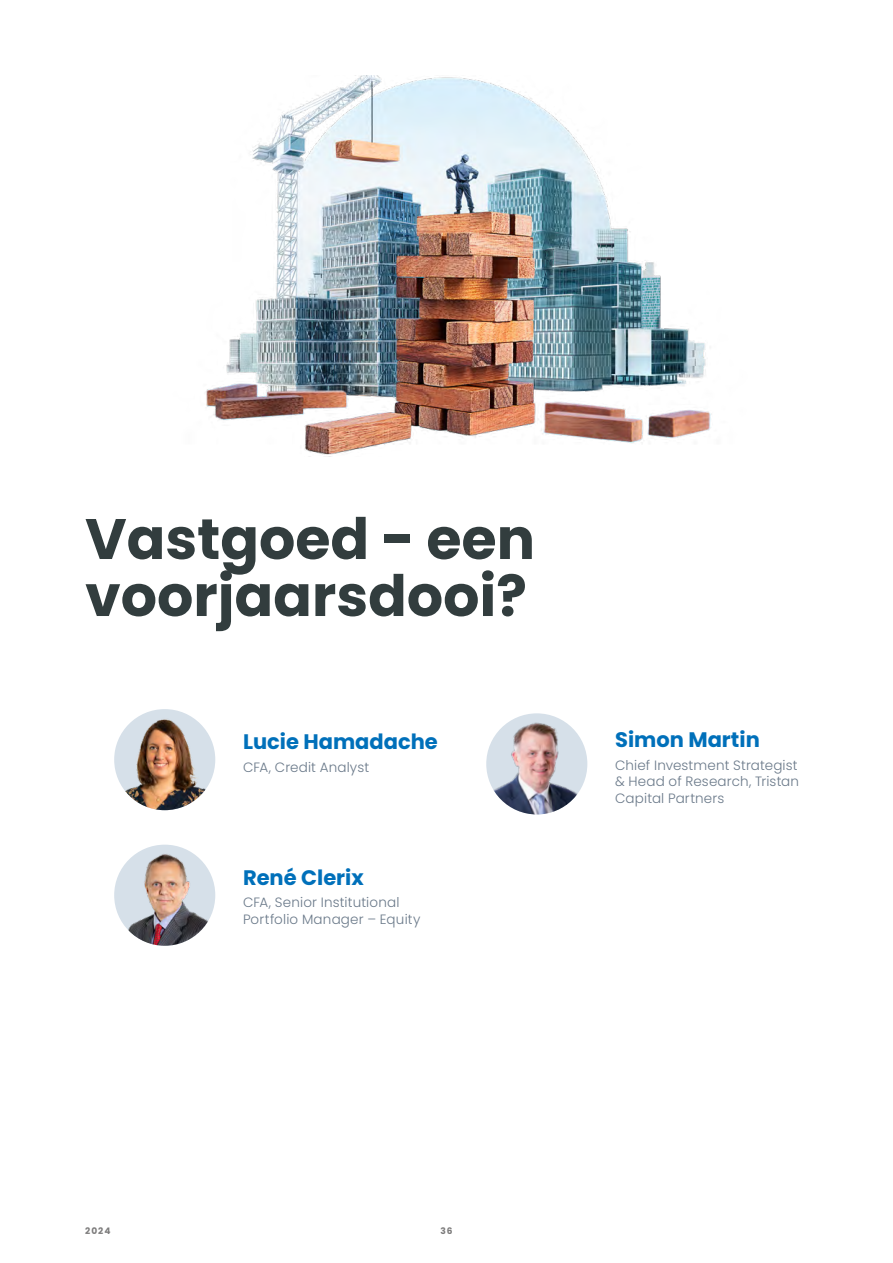
<style>
.page{position:relative;width:893px;height:1263px;background:#fff}
.page>*{position:absolute;margin:0;border:0;box-sizing:border-box;transform-origin:0 0}
.t1{font:700 57px/57px "Poppins";color:#323d3e}
.t2{font:700 21px "Poppins";color:#0070ba}
.t3{font:300 13.5px/16.2px "Poppins";letter-spacing:.01em;color:#6b7a8a}
.t4{font:700 9px "Poppins";letter-spacing:.12em;color:#7c7b7b}
</style>
<div class="page">
<img style="left:114px;top:709px;width:101px;height:101px;border-radius:51px">
<img style="left:206px;top:75px;width:506px;height:380px">
<img style="left:114px;top:845px;width:101px;height:101px;border-radius:51px">
<img style="left:486px;top:713px;width:101px;height:101px;border-radius:51px">
<h1 class="t1" style="left:85px;top:511px;width:451px">Vastgoed - een voorjaarsdooi?</h1>
<h2 class="t2" style="left:243px;top:729px;width:196px">Lucie Hamadache</h2>
<p class="t3" style="left:243px;top:759px;width:128px">CFA, Credit Analyst</p>
<h2 class="t2" style="left:243px;top:865px;width:122px">René Clerix</h2>
<p class="t3" style="left:243px;top:895px;width:179px">CFA, Senior Institutional<br>Portfolio Manager – Equity</p>
<h2 class="t2" style="left:615px;top:728px;width:146px">Simon Martin</h2>
<p class="t3" style="left:615px;top:757px;width:186px;text-align:justify">Chief Investment Strategist &amp; Head of Research, Tristan Capital Partners</p>
<p class="t4" style="left:85px;top:1225px;width:27px">2024</p>
<p class="t4" style="left:440px;top:1225px;width:14px">36</p>
</div>
